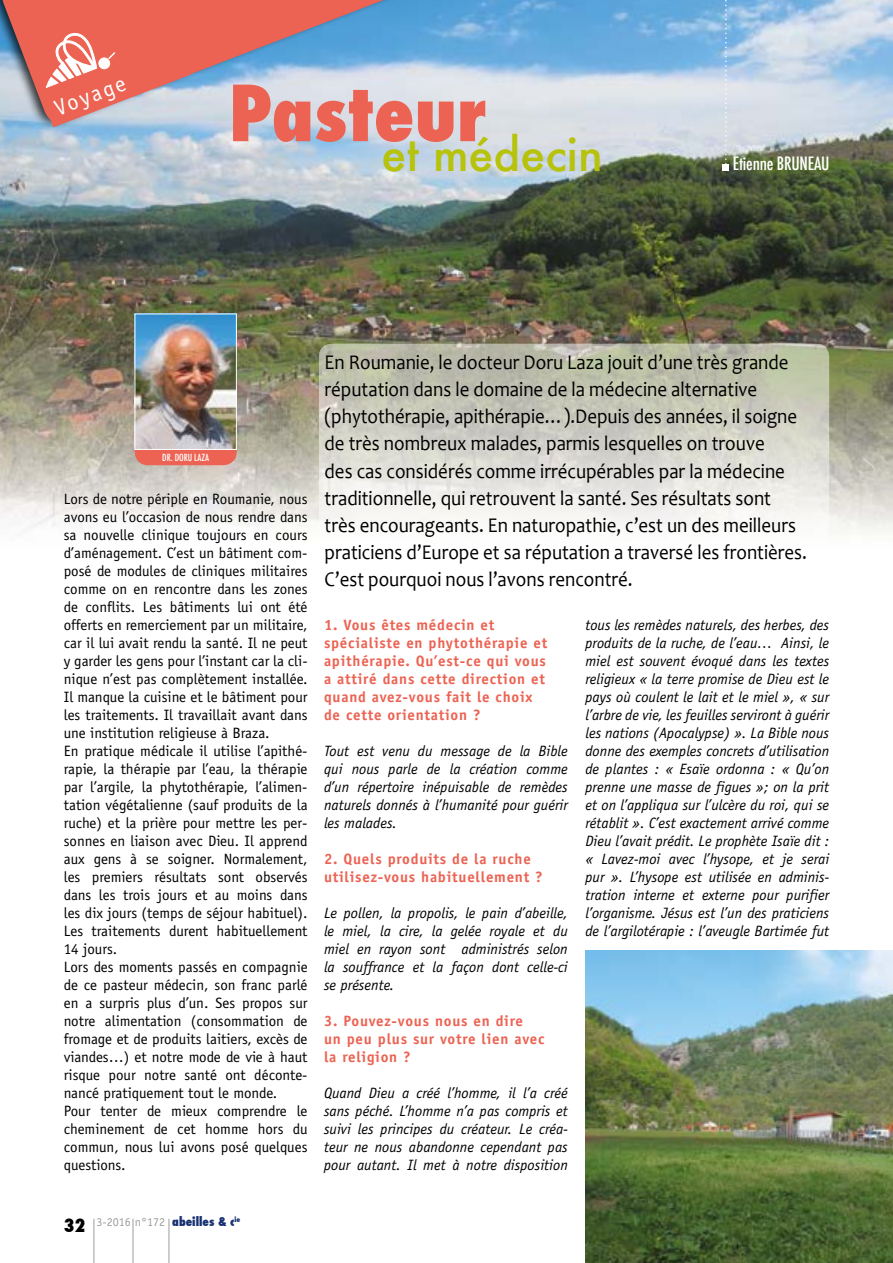
<style>
.page{position:relative;width:893px;height:1263px;background:#fff}
.page>*{position:absolute;margin:0;border:0;box-sizing:border-box;transform-origin:0 0}
.t1{font:800 condensed 75px "Futura";color:#ec6353}
.t2{font:500 45px "Futura";color:#b7c20b}
.t3{font:22.5px "Officina Sans";color:#fff}
.t4{font:21px/27px "Candara";color:#000;scale:.9 1}
.t5{font:500 condensed 18px "Futura";letter-spacing:-.01em;color:#fff}
.t6{font:15px/18px "Officina Sans";color:#000}
.t7{font:italic 15px/18px "Officina Sans";color:#000;text-align:justify}
.t8{font:700 15px/18px "Officina Sans";letter-spacing:.05em;color:#ec6353}
.t9{font:12px "Officina Sans";color:#9d9d9c}
.t10{font:500 condensed 9.6px "Futura";color:#fff}
.s1{font-family:"Futura";font-weight:800;font-stretch:condensed;font-size:18px;color:#000}
.s2{font-family:"Futura";font-weight:800;font-stretch:condensed;color:#163072}
</style>
<div class="page">
<hr style="left:133px;top:1219px;width:1px;height:44px;background:#9d9d9c">
<hr style="left:169px;top:1219px;width:1px;height:44px;background:#9d9d9c">
<hr style="left:94px;top:1219px;width:1px;height:44px;background:#9d9d9c">
<img style="left:0;top:0;width:893px;height:534px">
<svg style="left:319px;top:344px;width:510px;height:190px"></svg>
<svg style="left:723px;top:0;width:6px;height:170px"></svg>
<svg style="left:0;top:0;width:416px;height:128px;background:#ba9eab"></svg>
<svg style="left:44px;top:32px;width:147px;height:95px;background:#e08a83"></svg>
<div style="left:135px;top:434px;width:102px;height:31px;background:#ec6353;border-radius:14px"></div>
<img style="left:137px;top:316px;width:98px;height:132px">
<div style="left:135px;top:314px;width:102px;height:136px;border:1px solid #fff"></div>
<img style="left:585px;top:950px;width:308px;height:313px">
<h3 class="t3" style="left:51px;top:96px;width:76px;rotate:-21deg">Voyage</h3>
<h1 class="t1" style="left:229px;top:62px;width:258px">Pasteur</h1>
<h2 class="t2" style="left:381px;top:124px;width:223px">et médecin</h2>
<p class="t5" style="left:733px;top:152px;width:98px">Etienne BRUNEAU</p>
<p class="t10" style="left:162px;top:451px;width:48px">DR. DORU LAZA</p>
<p class="t6" style="left:64px;top:490px;width:245px">Lors de notre périple en Roumanie, nous avons eu l’occasion de nous rendre dans sa nouvelle clinique toujours en cours d’aménagement. C’est un bâtiment com&shy;posé de modules de cliniques militaires comme on en rencontre dans les zones de conflits. Les bâtiments lui ont été offerts en remerciement par un militaire, car il lui avait rendu la santé. Il ne peut y garder les gens pour l’instant car la cli&shy;nique n’est pas complètement installée.<br>Il manque la cuisine et le bâtiment pour les traitements. Il travaillait avant dans une institution religieuse à Braza.<br>En pratique médicale il utilise l’apithé&shy;rapie, la thérapie par l’eau, la thérapie par l’argile, la phytothérapie, l’alimen&shy;tation végétalienne (sauf produits de la ruche) et la prière pour mettre les per&shy;sonnes en liaison avec Dieu. Il apprend aux gens à se soigner. Normalement, les premiers résultats sont observés dans les trois jours et au moins dans les dix jours (temps de séjour habituel).<br>Les traitements durent habituellement 14 jours.<br>Lors des moments passés en compagnie de ce pasteur médecin, son franc parlé en a surpris plus d’un. Ses propos sur notre alimentation (consommation de fromage et de produits laitiers, excès de viandes…) et notre mode de vie à haut risque pour notre santé ont déconte&shy;nancé pratiquement tout le monde.<br>Pour tenter de mieux comprendre le cheminement de cet homme hors du commun, nous lui avons posé quelques questions.</p>
<p class="t4" style="left:325px;top:349px;width:537px">En Roumanie, le docteur Doru Laza jouit d’une très grande réputation dans le domaine de la médecine alternative (phytothérapie, apithérapie…).Depuis des années, il soigne de très nombreux malades, parmis lesquelles on trouve<br>des cas considérés comme irrécupérables par la médecine traditionnelle, qui retrouvent la santé. Ses résultats sont très encourageants. En naturopathie, c’est un des meilleurs praticiens d’Europe et sa réputation a traversé les frontières.<br>C’est pourquoi nous l’avons rencontré.</p>
<p class="t8" style="left:324px;top:616px;width:225px">1. Vous êtes médecin et spécialiste en phytothérapie et apithérapie. Qu’est-ce qui vous a attiré dans cette direction et quand avez-vous fait le choix de cette orientation ?</p>
<p class="t7" style="left:324px;top:742px;width:245px">Tout est venu du message de la Bible qui nous parle de la création comme d’un répertoire inépuisable de remèdes naturels donnés à l’humanité pour guérir les malades.</p>
<p class="t8" style="left:324px;top:850px;width:220px">2. Quels produits de la ruche utilisez-vous habituellement ?</p>
<p class="t7" style="left:324px;top:904px;width:245px">Le pollen, la propolis, le pain d’abeille, le miel, la cire, la gelée royale et du miel en rayon sont administrés selon la souffrance et la façon dont celle-ci se présente.</p>
<p class="t8" style="left:324px;top:1012px;width:222px">3. Pouvez-vous nous en dire<br>un peu plus sur votre lien avec la religion ?</p>
<p class="t7" style="left:324px;top:1084px;width:245px">Quand Dieu a créé l’homme, il l’a créé sans péché. L’homme n’a pas compris et suivi les principes du créateur. Le créa&shy;teur ne nous abandonne cependant pas pour autant. Il met à notre disposition</p>
<p class="t7" style="left:585px;top:616px;width:245px">tous les remèdes naturels, des herbes, des produits de la ruche, de l’eau… Ainsi, le miel est souvent évoqué dans les textes religieux « la terre promise de Dieu est le pays où coulent le lait et le miel », « sur l’arbre de vie, les feuilles serviront à guérir les nations (Apocalypse) ». La Bible nous donne des exemples concrets d’utilisation de plantes : « Esaïe ordonna : « Qu’on prenne une masse de figues »; on la prit et on l’appliqua sur l’ulcère du roi, qui se rétablit ». C’est exactement arrivé comme Dieu l’avait prédit. Le prophète Isaïe dit : « Lavez-moi avec l’hysope, et je serai pur ». L’hysope est utilisée en adminis&shy;tration interne et externe pour purifier l’organisme. Jésus est l’un des praticiens de l’argilotérapie : l’aveugle Bartimée fut</p>
<p class="t9" style="left:64px;top:1215px;width:178px"><span class="s1">32</span> 3-2016 n°172 <span class="s2">abeilles &amp; c</span><sup>ie</sup></p>
</div>
